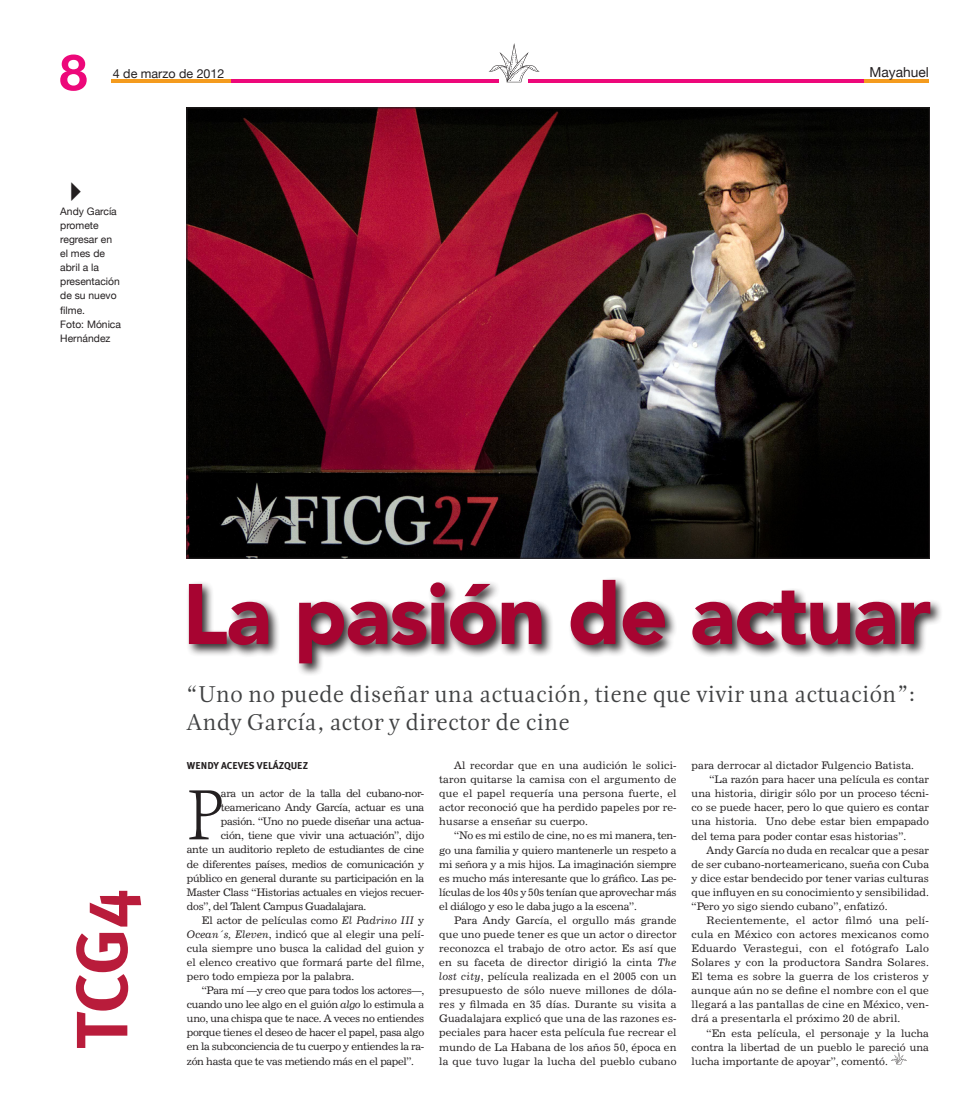
<style>
.page{position:relative;width:968px;height:1113px;background:#fff}
.page>*{position:absolute;margin:0;border:0;box-sizing:border-box;transform-origin:0 0}
.t1{font:900 84.88px "Avenir";letter-spacing:-.02em;color:#a70431}
.t2{font:300 74.88px "Proforma";color:#231f20}
.t3{font:700 72.5px "Meta Plus";color:#b91c3b}
.t4{font:700 50px "Helvetica Neue";color:#ed087a}
.t5{font:23.75px/28.5px "Esta Pro";letter-spacing:.02em;color:#414243}
.t6{font:13.75px "Helvetica Neue";color:#231f20}
.t7{font:12.5px "Helvetica Neue";color:#231f20}
.t8{font:10.25px/14.1px "News 702 BT";color:#231f20;text-align:justify}
.t9{font:10.25px "News 702 BT";letter-spacing:-.03em;color:#231f20}
.t10{font:10.25px "News 702 BT";letter-spacing:.02em;color:#231f20}
.t11{font:10.25px/14.1px "Helvetica Neue";color:#231f20}
.t12{font:700 10px "Meta Plus";color:#231f20}
.s1{font-style:italic}
</style>
<div class="page">
<hr style="left:528px;top:79px;width:336px;height:3px;background:#ed087a">
<hr style="left:230px;top:79px;width:268px;height:3px;background:#ed087a">
<hr style="left:864px;top:79px;width:64px;height:3px;background:#f49b1e">
<hr style="left:111px;top:79px;width:120px;height:3px;background:#f49b1e">
<svg style="left:488px;top:43px;width:51px;height:39px"></svg>
<div style="left:186px;top:576px;width:756px;height:100px;background:#231f20;opacity:.91"></div>
<img style="left:188px;top:109px;width:739px;height:447px">
<svg style="left:891px;top:1052px;width:15px;height:12px"></svg>
<h3 class="t4" style="left:60px;top:41px;width:29px">8</h3>
<p class="t7" style="left:113px;top:66px;width:113px">4 de marzo de 2012</p>
<h3 class="t6" style="left:869px;top:64px;width:61px">Mayahuel</h3>
<p class="t11" style="left:60px;top:204px;width:62px">Andy García promete regresar en el mes de abril a la presentación de su nuevo filme.<br>Foto: Mónica<br>Hernández</p>
<h3 class="t3" style="left:60px;top:1049px;width:162px;rotate:-90deg">TCG4</h3>
<h1 class="t1" style="left:182px;top:563px;width:750px">La pasión de actuar</h1>
<h3 class="t5" style="left:186px;top:679px;width:730px">“Uno no puede diseñar una actuación, tiene que vivir una actuación”:<br>Andy García, actor y director de cine</h3>
<p class="t12" style="left:187px;top:759px;width:122px">WENDY ACEVES VELÁZQUEZ</p>
<h2 class="t2" style="left:187px;top:769px;width:38px">P</h2>
<p class="t9" style="left:221px;top:787px;width:205px">ara un actor de la talla del cubano-nor-</p>
<p class="t8" style="left:439px;top:758px;width:239px;text-indent:15px">Al recordar que en una audición le solici&shy;taron quitarse la camisa con el argumento de que el papel requería una persona fuerte, el actor reconoció que ha perdido papeles por re&shy;husarse a enseñar su cuerpo.</p>
<p class="t8" style="left:439px;top:828px;width:239px;text-indent:15px">“No es mi estilo de cine, no es mi manera, ten&shy;go una familia y quiero mantenerle un respeto a mi señora y a mis hijos. La imaginación siempre es mucho más interesante que lo gráfico. Las pe&shy;lículas de los 40s y 50s tenían que aprovechar más el diálogo y eso le daba jugo a la escena”.</p>
<p class="t8" style="left:439px;top:913px;width:239px;text-indent:15px">Para Andy García, el orgullo más grande que uno puede tener es que un actor o director reconozca el trabajo de otro actor. Es así que en su faceta de director dirigió la cinta <span class="s1">The lost city</span>, película realizada en el 2005 con un presupuesto de sólo nueve millones de dóla&shy;res y filmada en 35 días. Durante su visita a Guadalajara explicó que una de las razones es&shy;peciales para hacer esta película fue recrear el mundo de La Habana de los años 50, época en la que tuvo lugar la lucha del pueblo cubano</p>
<p class="t8" style="left:691px;top:758px;width:224px">para derrocar al dictador Fulgencio Batista.</p>
<p class="t8" style="left:709px;top:772px;width:221px">“La razón para hacer una película es contar</p>
<p class="t8" style="left:691px;top:786px;width:239px">una historia, dirigir sólo por un proceso técni-</p>
<p class="t8" style="left:691px;top:800px;width:239px">co se puede hacer, pero lo que quiero es contar</p>
<p class="t8" style="left:691px;top:814px;width:239px">una historia. Uno debe estar bien empapado</p>
<p class="t8" style="left:691px;top:828px;width:216px">del tema para poder contar esas historias”.</p>
<p class="t8" style="left:706px;top:842px;width:224px">Andy García no duda en recalcar que a pesar</p>
<p class="t8" style="left:691px;top:857px;width:239px">de ser cubano-norteamericano, sueña con Cuba</p>
<p class="t8" style="left:691px;top:871px;width:239px">y dice estar bendecido por tener varias culturas</p>
<p class="t8" style="left:691px;top:885px;width:239px">que influyen en su conocimiento y sensibilidad.</p>
<p class="t8" style="left:691px;top:899px;width:197px">“Pero yo sigo siendo cubano”, enfatizó.</p>
<p class="t10" style="left:706px;top:914px;width:224px">Recientemente, el actor filmó una pelí-</p>
<p class="t10" style="left:691px;top:928px;width:239px">cula en México con actores mexicanos como</p>
<p class="t10" style="left:691px;top:942px;width:239px">Eduardo Verastegui, con el fotógrafo Lalo</p>
<p class="t10" style="left:691px;top:956px;width:239px">Solares y con la productora Sandra Solares.</p>
<p class="t10" style="left:691px;top:970px;width:239px">El tema es sobre la guerra de los cristeros y</p>
<p class="t10" style="left:691px;top:984px;width:239px">aunque aún no se define el nombre con el que</p>
<p class="t10" style="left:691px;top:998px;width:239px">llegará a las pantallas de cine en México, ven-</p>
<p class="t10" style="left:691px;top:1012px;width:210px">drá a presentarla el próximo 20 de abril.</p>
<p class="t8" style="left:706px;top:1025px;width:224px">“En esta película, el personaje y la lucha</p>
<p class="t8" style="left:691px;top:1039px;width:239px">contra la libertad de un pueblo le pareció una</p>
<p class="t8" style="left:691px;top:1053px;width:198px">lucha importante de apoyar”, comentó.</p>
<p class="t9" style="left:221px;top:801px;width:205px">teamericano Andy García, actuar es una</p>
<p class="t9" style="left:221px;top:815px;width:205px">pasión. “Uno no puede diseñar una actua-</p>
<p class="t9" style="left:221px;top:829px;width:205px">ción, tiene que vivir una actuación”, dijo</p>
<p class="t9" style="left:187px;top:843px;width:239px">ante un auditorio repleto de estudiantes de cine</p>
<p class="t9" style="left:187px;top:857px;width:239px">de diferentes países, medios de comunicación y</p>
<p class="t9" style="left:187px;top:871px;width:239px">público en general durante su participación en la</p>
<p class="t9" style="left:187px;top:885px;width:239px">Master Class “Historias actuales en viejos recuer-</p>
<p class="t9" style="left:187px;top:899px;width:181px">dos”, del Talent Campus Guadalajara.</p>
<p class="t8" style="left:202px;top:913px;width:224px">El actor de películas como <span class="s1">El Padrino III</span> y</p>
<p class="t8" style="left:187px;top:927px;width:239px"><span class="s1">Ocean´s, Eleven</span>, indicó que al elegir una pelí-</p>
<p class="t8" style="left:187px;top:941px;width:239px">cula siempre uno busca la calidad del guion y</p>
<p class="t8" style="left:187px;top:955px;width:239px">el elenco creativo que formará parte del filme,</p>
<p class="t8" style="left:187px;top:969px;width:169px">pero todo empieza por la palabra.</p>
<p class="t9" style="left:202px;top:984px;width:224px">“Para mí —y creo que para todos los actores—,</p>
<p class="t9" style="left:187px;top:998px;width:239px">cuando uno lee algo en el guión <span class="s1">algo</span> lo estimula a</p>
<p class="t9" style="left:187px;top:1012px;width:239px">uno, una chispa que te nace. A veces no entiendes</p>
<p class="t9" style="left:187px;top:1026px;width:239px">porque tienes el deseo de hacer el papel, pasa algo</p>
<p class="t9" style="left:187px;top:1040px;width:239px">en la subconciencia de tu cuerpo y entiendes la ra-</p>
<p class="t9" style="left:187px;top:1054px;width:229px">zón hasta que te vas metiendo más en el papel”.</p>
</div>
